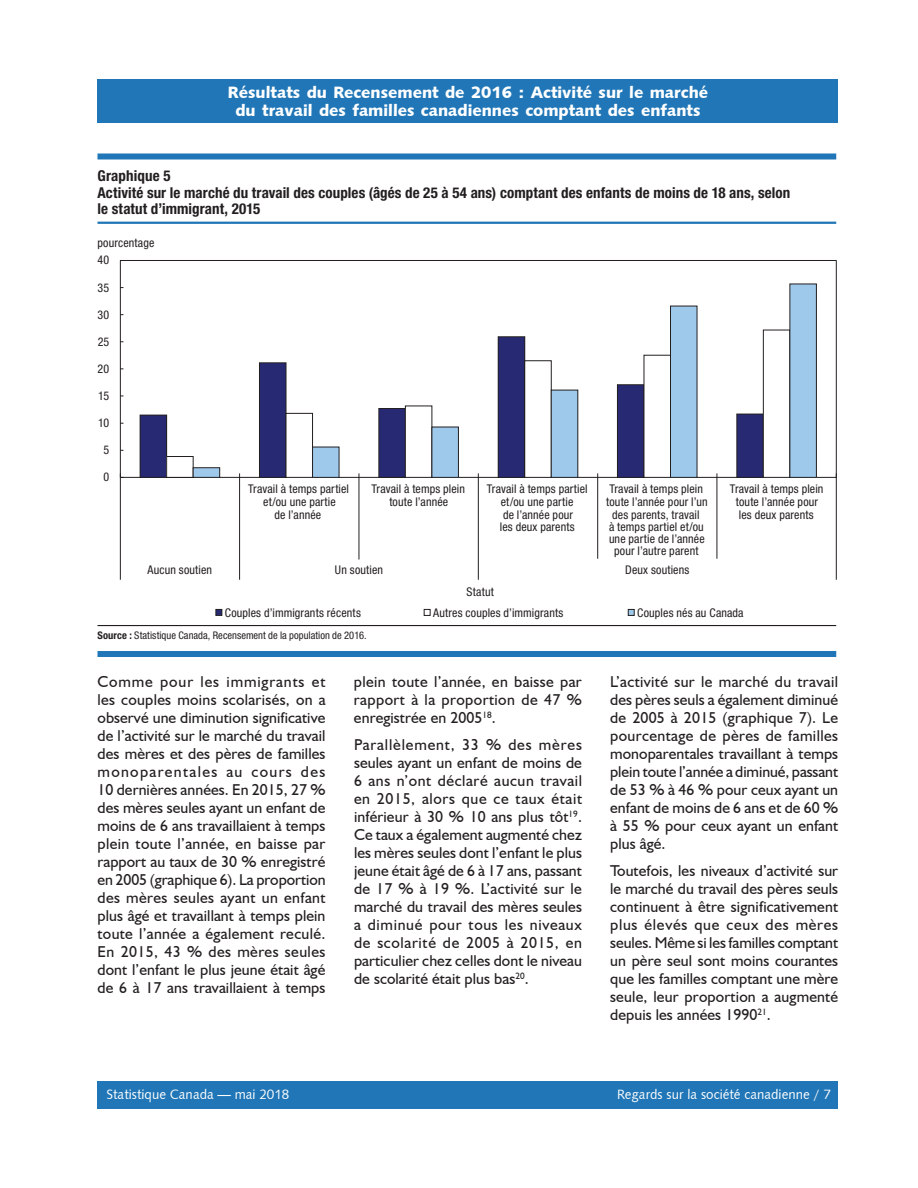
<style>
.page{position:relative;width:918px;height:1188px;background:#fff}
.page>*{position:absolute;margin:0;border:0;box-sizing:border-box;transform-origin:0 0}
.t1{font:16.5px/18px "Humanist 531 BT Black A";color:#fff;text-align:center}
.t2{font:15.75px/18px "Humanist 521 BT";letter-spacing:.005em;color:#231f20;text-align:justify}
.t3{font:700 condensed 15px/16.5px "Helvetica Neue LT Std";letter-spacing:.005em;color:#231f20}
.t4{font:13.5px "Humanist 531 BT Roman A";color:#fff}
.t5{font:condensed 12px/12.6px "Helvetica Neue LT Std";letter-spacing:.01em;color:#231f20;text-align:center}
.t6{font:condensed 10.5px "Helvetica Neue LT Std";letter-spacing:.005em;color:#231f20}
.s1{font-weight:700}
</style>
<div class="page">
<div style="left:98px;top:80px;width:740px;height:43px;background:#2076b7"></div>
<div style="left:98px;top:1081px;width:740px;height:27px;background:#2076b7"></div>
<hr style="left:98px;top:222px;width:738px;height:2px;background:#2076b7">
<div style="left:98px;top:153px;width:738px;height:6px;background:#2076b7"></div>
<hr style="left:98px;top:625px;width:738px;height:1px;background:#231f20">
<div style="left:98px;top:651px;width:738px;height:6px;background:#2076b7"></div>
<div style="left:140px;top:415px;width:27px;height:62px;background:#272973"></div>
<div style="left:140px;top:415px;width:27px;height:63px;border:1px solid #231f20"></div>
<div style="left:259px;top:363px;width:27px;height:114px;background:#272973"></div>
<div style="left:259px;top:362px;width:27px;height:116px;border:1px solid #231f20"></div>
<div style="left:379px;top:409px;width:26px;height:68px;background:#272973"></div>
<div style="left:378px;top:408px;width:28px;height:70px;border:1px solid #231f20"></div>
<div style="left:498px;top:337px;width:27px;height:140px;background:#272973"></div>
<div style="left:498px;top:336px;width:27px;height:142px;border:1px solid #231f20"></div>
<div style="left:617px;top:385px;width:27px;height:92px;background:#272973"></div>
<div style="left:617px;top:384px;width:27px;height:94px;border:1px solid #231f20"></div>
<div style="left:737px;top:414px;width:26px;height:63px;background:#272973"></div>
<div style="left:736px;top:414px;width:28px;height:64px;border:1px solid #231f20"></div>
<div style="left:166px;top:456px;width:28px;height:22px;border:1px solid #231f20"></div>
<div style="left:286px;top:413px;width:27px;height:65px;border:1px solid #231f20"></div>
<div style="left:405px;top:406px;width:27px;height:72px;border:1px solid #231f20"></div>
<div style="left:524px;top:360px;width:28px;height:118px;border:1px solid #231f20"></div>
<div style="left:763px;top:330px;width:27px;height:148px;border:1px solid #231f20"></div>
<div style="left:193px;top:468px;width:27px;height:9px;background:#9fc9eb"></div>
<div style="left:193px;top:467px;width:27px;height:11px;border:1px solid #231f20"></div>
<div style="left:313px;top:447px;width:26px;height:30px;background:#9fc9eb"></div>
<div style="left:312px;top:447px;width:27px;height:31px;border:1px solid #231f20"></div>
<div style="left:432px;top:427px;width:26px;height:50px;background:#9fc9eb"></div>
<div style="left:432px;top:427px;width:27px;height:51px;border:1px solid #231f20"></div>
<div style="left:551px;top:390px;width:27px;height:87px;background:#9fc9eb"></div>
<div style="left:551px;top:390px;width:27px;height:88px;border:1px solid #231f20"></div>
<div style="left:671px;top:306px;width:26px;height:171px;background:#9fc9eb"></div>
<div style="left:670px;top:306px;width:27px;height:172px;border:1px solid #231f20"></div>
<div style="left:790px;top:284px;width:26px;height:193px;background:#9fc9eb"></div>
<div style="left:790px;top:284px;width:27px;height:194px;border:1px solid #231f20"></div>
<hr style="left:836px;top:473px;width:1px;height:107px;background:#231f20">
<hr style="left:717px;top:473px;width:1px;height:86px;background:#231f20">
<hr style="left:597px;top:473px;width:1px;height:86px;background:#231f20">
<hr style="left:478px;top:473px;width:1px;height:107px;background:#231f20">
<hr style="left:359px;top:473px;width:1px;height:87px;background:#231f20">
<hr style="left:239px;top:473px;width:1px;height:107px;background:#231f20">
<hr style="left:120px;top:473px;width:1px;height:107px;background:#231f20">
<div style="left:215px;top:609px;width:7px;height:7px;border:1px solid #231f20"></div>
<div style="left:424px;top:609px;width:7px;height:7px;border:1px solid #231f20"></div>
<div style="left:628px;top:609px;width:7px;height:7px;border:1px solid #231f20"></div>
<p class="t1" style="left:228px;top:83px;width:482px">Résultats du Recensement de 2016 : Activité sur le marché du travail des familles canadiennes comptant des enfants</p>
<p class="t3" style="left:98px;top:167px;width:694px">Graphique 5<br>Activité sur le marché du travail des couples (âgés de 25 à 54 ans) comptant des enfants de moins de 18 ans, selon le statut d’immigrant, 2015</p>
<p class="t5" style="left:98px;top:236px;width:58px">pourcentage</p>
<p class="t5" style="left:98px;top:254px;width:13px">40</p>
<p class="t5" style="left:98px;top:281px;width:13px">35</p>
<p class="t5" style="left:98px;top:308px;width:13px">30</p>
<p class="t5" style="left:98px;top:335px;width:13px">25</p>
<p class="t5" style="left:98px;top:362px;width:13px">20</p>
<p class="t5" style="left:98px;top:389px;width:13px">15</p>
<p class="t5" style="left:98px;top:416px;width:13px">10</p>
<p class="t5" style="left:104px;top:444px;width:7px">5</p>
<p class="t5" style="left:104px;top:471px;width:7px">0</p>
<p class="t5" style="left:248px;top:483px;width:102px">Travail à temps partiel et/ou une partie</p>
<p class="t5" style="left:372px;top:483px;width:95px">Travail à temps plein toute l’année</p>
<p class="t5" style="left:487px;top:483px;width:102px">Travail à temps partiel et/ou une partie</p>
<p class="t5" style="left:606px;top:483px;width:103px">Travail à temps plein toute l’année pour l’un des parents, travail</p>
<p class="t5" style="left:730px;top:483px;width:95px">Travail à temps plein toute l’année pour</p>
<p class="t5" style="left:274px;top:508px;width:48px">de l’année</p>
<p class="t5" style="left:500px;top:508px;width:76px;text-align:left">de l’année pour les deux parents</p>
<p class="t5" style="left:739px;top:508px;width:76px">les deux parents</p>
<p class="t5" style="left:609px;top:520px;width:97px">à temps partiel et/ou une partie de l’année pour l’autre parent</p>
<p class="t5" style="left:148px;top:563px;width:66px">Aucun soutien</p>
<p class="t5" style="left:335px;top:563px;width:50px">Un soutien</p>
<p class="t5" style="left:625px;top:563px;width:66px">Deux soutiens</p>
<p class="t5" style="left:467px;top:585px;width:29px">Statut</p>
<p class="t5" style="left:225px;top:606px;width:137px">Couples d’immigrants récents</p>
<p class="t5" style="left:433px;top:606px;width:132px">Autres couples d’immigrants</p>
<p class="t5" style="left:637px;top:606px;width:108px">Couples nés au Canada</p>
<p class="t6" style="left:98px;top:629px;width:271px"><span class="s1">Source :</span> Statistique Canada, Recensement de la population de 2016.</p>
<p class="t2" style="left:98px;top:672px;width:230px">Comme pour les immigrants et les couples moins scolarisés, on a observé une diminution significative de l’activité sur le marché du travail des mères et des pères de familles monoparentales au cours des 10 dernières années. En 2015, 27 % des mères seules ayant un enfant de moins de 6 ans travaillaient à temps plein toute l’année, en baisse par rapport au taux de 30 % enregistré en 2005 (graphique 6). La proportion des mères seules ayant un enfant plus âgé et travaillant à temps plein toute l’année a également reculé.<br>En 2015, 43 % des mères seules dont l’enfant le plus jeune était âgé de 6 à 17 ans travaillaient à temps</p>
<p class="t2" style="left:354px;top:672px;width:229px">plein toute l’année, en baisse par rapport à la proportion de 47 % enregistrée en 2005<sup>18</sup>.</p>
<p class="t2" style="left:354px;top:735px;width:230px">Parallèlement, 33 % des mères seules ayant un enfant de moins de 6 ans n’ont déclaré aucun travail en 2015, alors que ce taux était inférieur à 30 % 10 ans plus tôt<sup>19</sup>.<br>Ce taux a également augmenté chez les mères seules dont l’enfant le plus jeune était âgé de 6 à 17 ans, passant de 17 % à 19 %. L’activité sur le marché du travail des mères seules a diminué pour tous les niveaux de scolarité de 2005 à 2015, en particulier chez celles dont le niveau de scolarité était plus bas<sup>20</sup>.</p>
<p class="t2" style="left:610px;top:672px;width:230px">L’activité sur le marché du travail des pères seuls a également diminué de 2005 à 2015 (graphique 7). Le pourcentage de pères de familles monoparentales travaillant à temps plein toute l’année a diminué, passant de 53 % à 46 % pour ceux ayant un enfant de moins de 6 ans et de 60 % à 55 % pour ceux ayant un enfant plus âgé.</p>
<p class="t2" style="left:610px;top:861px;width:230px">Toutefois, les niveaux d’activité sur le marché du travail des pères seuls continuent à être significativement plus élevés que ceux des mères seules. Même si les familles comptant un père seul sont moins courantes que les familles comptant une mère seule, leur proportion a augmenté depuis les années 1990<sup>21</sup>.</p>
<p class="t4" style="left:107px;top:1086px;width:184px">Statistique Canada — mai 2018</p>
<p class="t4" style="left:617px;top:1086px;width:215px">Regards sur la société canadienne / 7</p>
</div>
